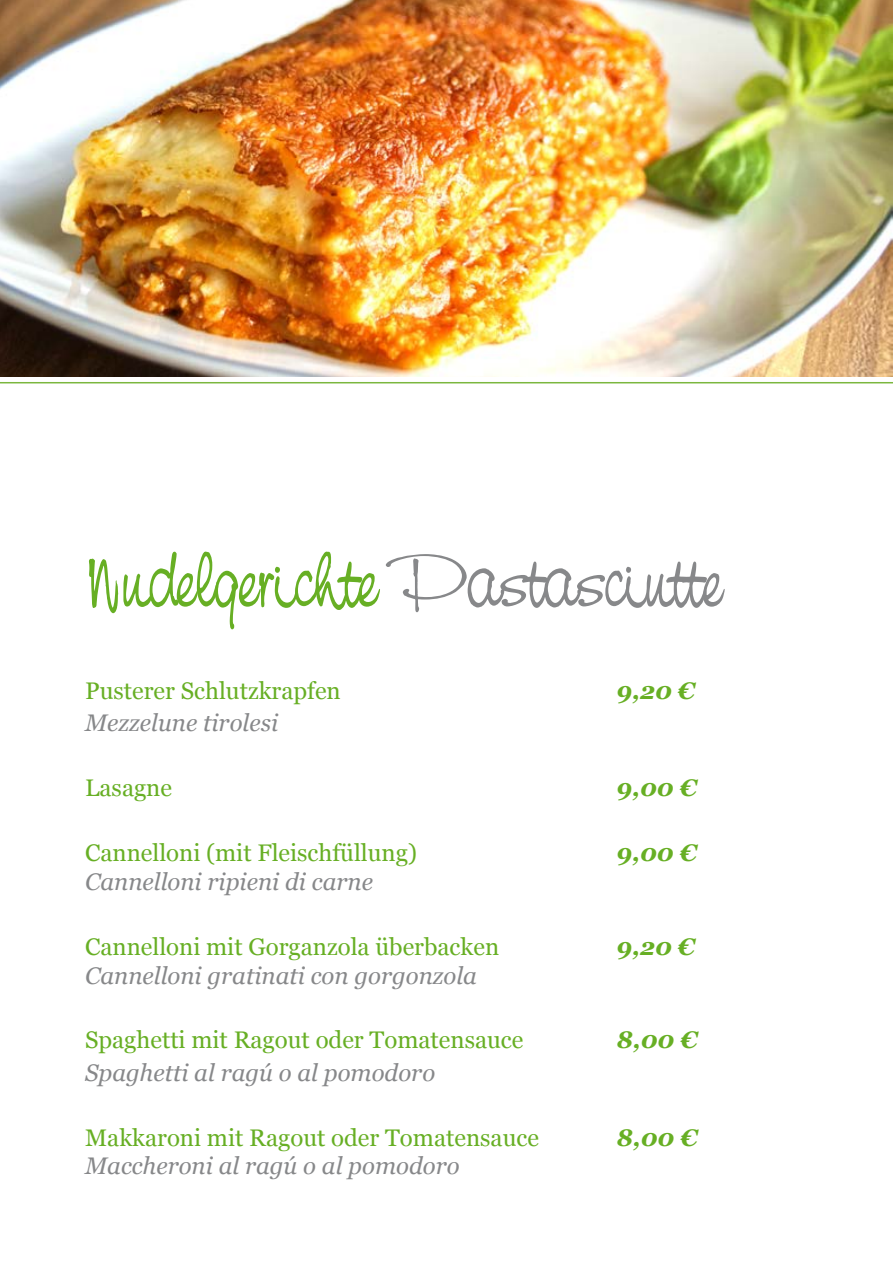
<style>
.page{position:relative;width:893px;height:1263px;background:#fff}
.page>*{position:absolute;margin:0;border:0;box-sizing:border-box;transform-origin:0 0}
.t1{font:75px "Nevison Cas D";color:#67af24}
.t2{font:24px "Georgia";color:#67af24}
.t3{font:italic 24px "Georgia";color:#87888a}
.t4{font:italic 700 24px "Georgia";color:#67af24}
.s1{color:#87888a}
</style>
<div class="page">
<img style="left:0;top:0;width:893px;height:376px">
<hr style="left:0;top:382px;width:893px;height:1px;background:#7bb73e">
<h1 class="t1" style="left:85px;top:536px;width:639px">Nudelgerichte <span class="s1">Pastasciutte</span></h1>
<p class="t2" style="left:85px;top:673px;width:257px">Pusterer Schlutzkrapfen</p>
<p class="t4" style="left:617px;top:673px;width:80px">9,20 €</p>
<p class="t3" style="left:85px;top:706px;width:195px">Mezzelune tirolesi</p>
<p class="t2" style="left:85px;top:770px;width:89px">Lasagne</p>
<p class="t4" style="left:617px;top:770px;width:82px">9,00 €</p>
<p class="t2" style="left:85px;top:835px;width:333px">Cannelloni (mit Fleischfüllung)</p>
<p class="t4" style="left:617px;top:835px;width:82px">9,00 €</p>
<p class="t3" style="left:85px;top:864px;width:289px">Cannelloni ripieni di carne</p>
<p class="t2" style="left:85px;top:929px;width:416px">Cannelloni mit Gorganzola überbacken</p>
<p class="t4" style="left:617px;top:928px;width:80px">9,20 €</p>
<p class="t3" style="left:85px;top:958px;width:393px">Cannelloni gratinati con gorgonzola</p>
<p class="t2" style="left:85px;top:1022px;width:440px">Spaghetti mit Ragout oder Tomatensauce</p>
<p class="t4" style="left:617px;top:1022px;width:82px">8,00 €</p>
<p class="t3" style="left:85px;top:1055px;width:352px">Spaghetti al ragú o al pomodoro</p>
<p class="t2" style="left:85px;top:1120px;width:455px">Makkaroni mit Ragout oder Tomatensauce</p>
<p class="t4" style="left:617px;top:1119px;width:82px">8,00 €</p>
<p class="t3" style="left:85px;top:1148px;width:376px">Maccheroni al ragú o al pomodoro</p>
</div>
